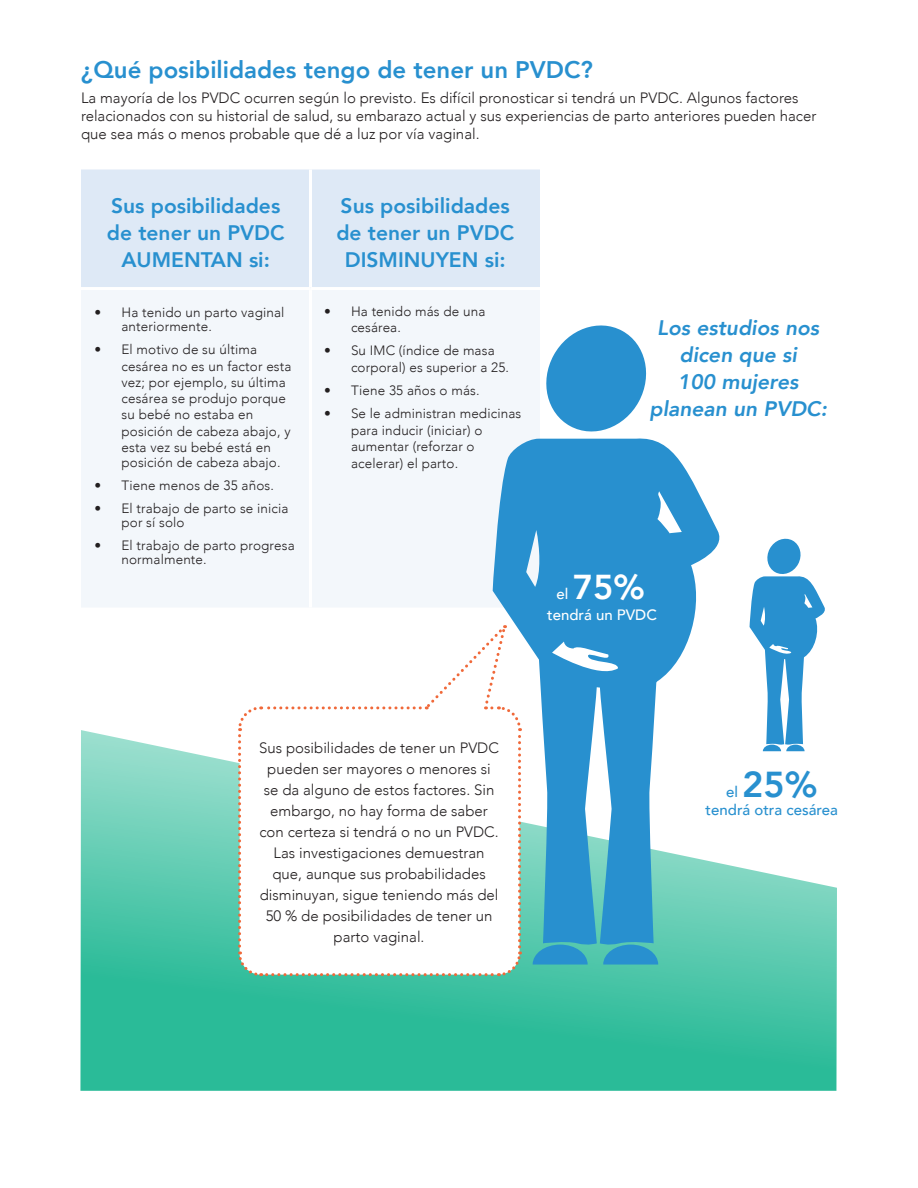
<style>
.page{position:relative;width:918px;height:1188px;background:#fff}
.page>*{position:absolute;margin:0;border:0;box-sizing:border-box;transform-origin:0 0}
.t1{font:800 36px "Avenir";color:#2890cf}
.t2{font:800 34.5px "Avenir";color:#fff}
.t3{font:800 24px "Avenir";color:#2890cf}
.bullet{font:800 21px/27px "Avenir";color:#2890cf;text-align:center}
.t4{font:italic 800 21px/27px "Avenir";color:#2890cf;text-align:center}
.bullet-2{font:300 15px/21px "Avenir";color:#231f20}
.t5{font:500 15px "Avenir";color:#2890cf}
.t6{font:500 15px "Avenir";color:#fff}
.t7{font:300 13.5px/16px "Avenir";letter-spacing:.01em;color:#231f20}
</style>
<div class="page">
<div style="left:81px;top:170px;width:459px;height:117px;background:#dee9f6"></div>
<div style="left:81px;top:290px;width:459px;height:317px;background:#f3f7fb"></div>
<hr style="left:309px;top:170px;width:3px;height:117px;background:#fff">
<hr style="left:309px;top:290px;width:3px;height:318px;background:#fff">
<svg style="left:80px;top:730px;width:757px;height:361px;background:#58c9ae"></svg>
<svg style="left:493px;top:436px;width:235px;height:510px;fill:#2890cf"></svg>
<svg style="left:533px;top:945px;width:55px;height:20px"></svg>
<svg style="left:603px;top:945px;width:55px;height:20px"></svg>
<svg style="left:539px;top:325px;width:114px;height:114px"></svg>
<svg style="left:750px;top:538px;width:75px;height:213px"></svg>
<svg style="left:236px;top:625px;width:287px;height:353px"></svg>
<p class="t3" style="left:81px;top:51px;width:514px">¿Qué posibilidades tengo de tener un PVDC?</p>
<p class="bullet-2" style="left:81px;top:89px;width:737px;line-height:18px">La mayoría de los PVDC ocurren según lo previsto. Es difícil pronosticar si tendrá un PVDC. Algunos factores relacionados con su historial de salud, su embarazo actual y sus experiencias de parto anteriores pueden hacer que sea más o menos probable que dé a luz por vía vaginal.</p>
<p class="bullet" style="left:107px;top:192px;width:179px">Sus posibilidades de tener un PVDC<br>AUMENTAN si:</p>
<p class="bullet" style="left:336px;top:192px;width:179px">Sus posibilidades de tener un PVDC<br>DISMINUYEN si:</p>
<p class="t7" style="left:121px;top:305px;width:164px;line-height:14.4px;text-indent:-27px">• Ha tenido un parto vaginal anteriormente.</p>
<p class="t7" style="left:122px;top:342px;width:172px;text-indent:-27px">• El motivo de su última cesárea no es un factor esta vez; por ejemplo, su última cesárea se produjo porque su bebé no estaba en posición de cabeza abajo, y esta vez su bebé está en posición de cabeza abajo.</p>
<p class="t7" style="left:94px;top:478px;width:181px">• Tiene menos de 35 años.</p>
<p class="t7" style="left:122px;top:502px;width:169px;line-height:13.5px;text-indent:-27px">• El trabajo de parto se inicia por sí solo</p>
<p class="t7" style="left:122px;top:539px;width:175px;line-height:13.5px;text-indent:-27px">• El trabajo de parto progresa normalmente.</p>
<p class="t7" style="left:351px;top:303px;width:136px;line-height:16.5px;text-indent:-27px">• Ha tenido más de una cesárea.</p>
<p class="t7" style="left:351px;top:342px;width:160px;line-height:16.5px;text-indent:-27px">• Su IMC (índice de masa corporal) es superior a 25.</p>
<p class="t7" style="left:324px;top:382px;width:157px">• Tiene 35 años o más.</p>
<p class="t7" style="left:351px;top:405px;width:172px;line-height:16.5px;text-indent:-27px">• Se le administran medicinas para inducir (iniciar) o aumentar (reforzar o acelerar) el parto.</p>
<p class="t4" style="left:650px;top:314px;width:179px">Los estudios nos dicen que si<br>100 mujeres planean un PVDC:</p>
<p class="t2" style="left:573px;top:560px;width:74px">75%</p>
<p class="t6" style="left:557px;top:581px;width:13px">el</p>
<p class="t6" style="left:547px;top:602px;width:111px">tendrá un PVDC</p>
<p class="bullet-2" style="left:259px;top:737px;width:241px;text-align:center">Sus posibilidades de tener un PVDC pueden ser mayores o menores si se da alguno de estos factores. Sin embargo, no hay forma de saber con certeza si tendrá o no un PVDC.<br>Las investigaciones demuestran que, aunque sus probabilidades disminuyan, sigue teniendo más del<br>50 % de posibilidades de tener un parto vaginal.</p>
<p class="t1" style="left:742px;top:756px;width:77px">25%</p>
<p class="t5" style="left:706px;top:797px;width:134px">tendrá otra cesárea</p>
<p class="t5" style="left:726px;top:779px;width:13px">el</p>
</div>
